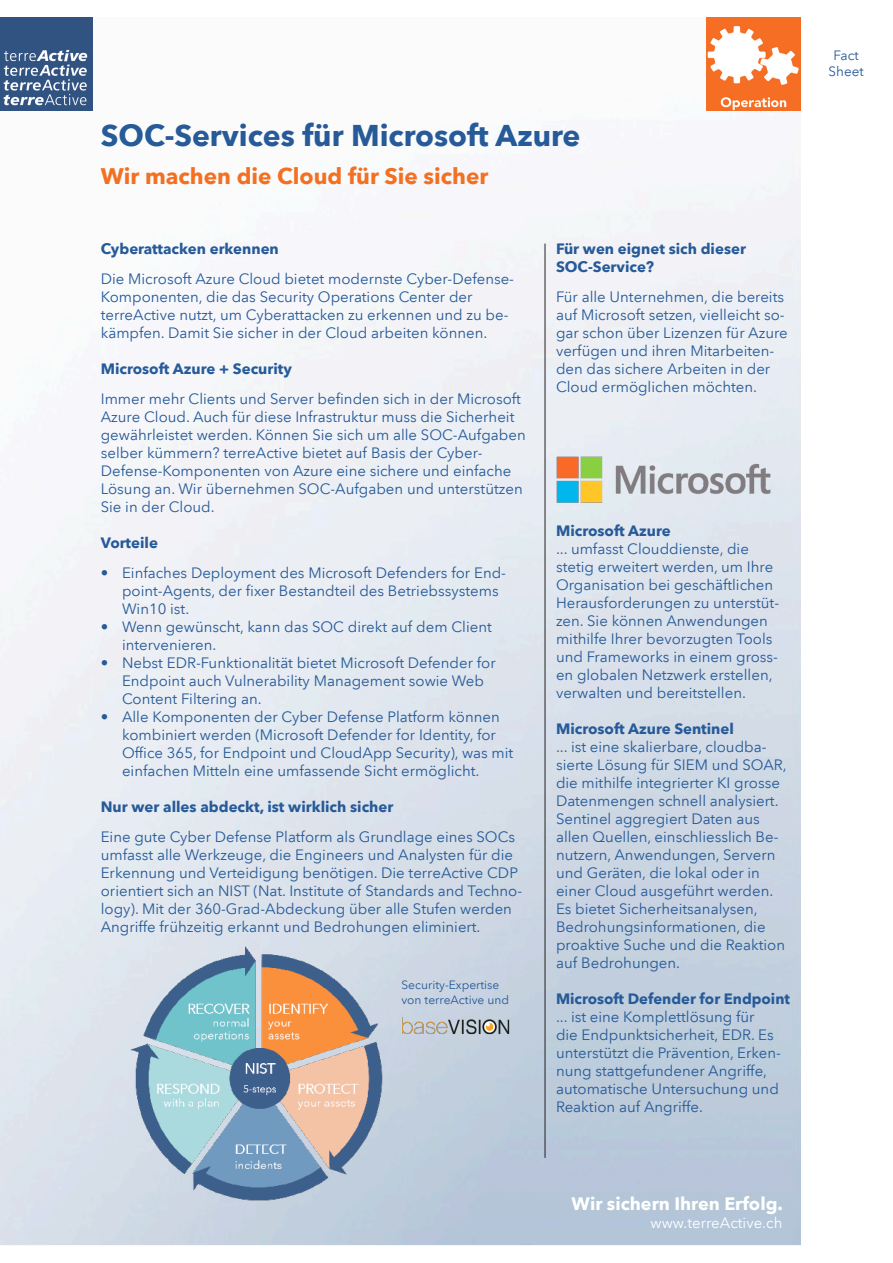
<style>
.page{position:relative;width:893px;height:1263px;background:#fff}
.page>*{position:absolute;margin:0;border:0;box-sizing:border-box;transform-origin:0 0}
.t1{font:700 30px "Avenir Next LT Pro";color:#265a98}
.t2{font:700 22.5px "Avenir Next LT Pro";color:#f37022}
.t3{font:700 18px "Avenir Next LT Pro";color:#fff}
.t4{font:15px/18px "Avenir Next LT Pro";color:#265a98}
.t5{font:700 15px/18px "Avenir Next LT Pro";color:#265a98}
.t6{font:15px "Avenir Next LT Pro";color:#fff}
.t7{font:13.5px/16.2px "Avenir Next LT Pro";color:#265a98;text-align:center}
.t8{font:12px/15px "Avenir Next LT Pro";color:#265a98}
</style>
<div class="page">
<img style="left:0;top:17px;width:800px;height:1229px">
<hr style="left:545px;top:244px;width:1px;height:914px;background:#231f20">
<img style="left:0;top:17px;width:92px;height:94px">
<img style="left:707px;top:17px;width:93px;height:94px">
<img style="left:556px;top:424px;width:216px;height:127px">
<img style="left:124px;top:944px;width:270px;height:266px">
<img style="left:402px;top:1014px;width:112px;height:24px">
<h1 class="t1" style="left:101px;top:117px;width:481px">SOC-Services für Microsoft Azure</h1>
<h2 class="t2" style="left:101px;top:162px;width:389px">Wir machen die Cloud für Sie sicher</h2>
<p class="t5" style="left:101px;top:240px;width:180px">Cyberattacken erkennen</p>
<p class="t4" style="left:101px;top:270px;width:415px">Die Microsoft Azure Cloud bietet modernste Cyber-Defense-Komponenten, die das Security Operations Center der terreActive nutzt, um Cyberattacken zu erkennen und zu be&shy;kämpfen. Damit Sie sicher in der Cloud arbeiten können.</p>
<p class="t5" style="left:101px;top:360px;width:193px">Microsoft Azure + Security</p>
<p class="t4" style="left:101px;top:390px;width:426px">Immer mehr Clients und Server befinden sich in der Microsoft Azure Cloud. Auch für diese Infrastruktur muss die Sicherheit gewährleistet werden. Können Sie sich um alle SOC-Aufgaben selber kümmern? terreActive bietet auf Basis der Cyber-Defense-Komponenten von Azure eine sichere und einfache Lösung an. Wir übernehmen SOC-Aufgaben und unterstützen Sie in der Cloud.</p>
<p class="t5" style="left:101px;top:534px;width:59px">Vorteile</p>
<p class="t4" style="left:122px;top:564px;width:386px;text-indent:-21px">• Einfaches Deployment des Microsoft Defenders for End&shy;point-Agents, der fixer Bestandteil des Betriebssystems<br>Win10 ist.</p>
<p class="t4" style="left:122px;top:618px;width:371px;text-indent:-21px">• Wenn gewünscht, kann das SOC direkt auf dem Client intervenieren.</p>
<p class="t4" style="left:122px;top:654px;width:375px;text-indent:-21px">• Nebst EDR-Funktionalität bietet Microsoft Defender for<br>Endpoint auch Vulnerability Management sowie Web<br>Content Filtering an.</p>
<p class="t4" style="left:122px;top:708px;width:393px;text-indent:-21px">• Alle Komponenten der Cyber Defense Platform können kombiniert werden (Microsoft Defender for Identity, for Office 365, for Endpoint und CloudApp Security), was mit einfachen Mitteln eine umfassende Sicht ermöglicht.</p>
<p class="t5" style="left:101px;top:798px;width:294px">Nur wer alles abdeckt, ist wirklich sicher</p>
<p class="t4" style="left:101px;top:828px;width:423px">Eine gute Cyber Defense Platform als Grundlage eines SOCs umfasst alle Werkzeuge, die Engineers und Analysten für die Erkennung und Verteidigung benötigen. Die terreActive CDP orientiert sich an NIST (Nat. Institute of Standards and Techno&shy;logy). Mit der 360-Grad-Abdeckung über alle Stufen werden Angriffe frühzeitig erkannt und Bedrohungen eliminiert.</p>
<p class="t8" style="left:401px;top:977px;width:109px">Security-Expertise von terreActive und</p>
<p class="t5" style="left:556px;top:240px;width:191px">Für wen eignet sich dieser<br>SOC-Service?</p>
<p class="t4" style="left:556px;top:288px;width:233px">Für alle Unternehmen, die bereits auf Microsoft setzen, vielleicht so&shy;gar schon über Lizenzen für Azure verfügen und ihren Mitarbeiten&shy;den das sichere Arbeiten in der<br>Cloud ermöglichen möchten.</p>
<p class="t5" style="left:556px;top:522px;width:116px">Microsoft Azure</p>
<p class="t4" style="left:556px;top:540px;width:225px">... umfasst Clouddienste, die stetig erweitert werden, um Ihre<br>Organisation bei geschäftlichen<br>Herausforderungen zu unterstüt&shy;zen. Sie können Anwendungen mithilfe Ihrer bevorzugten Tools und Frameworks in einem gross&shy;en globalen Netzwerk erstellen, verwalten und bereitstellen.</p>
<p class="t5" style="left:556px;top:720px;width:179px">Microsoft Azure Sentinel</p>
<p class="t4" style="left:556px;top:738px;width:232px">... ist eine skalierbare, cloudba&shy;sierte Lösung für SIEM und SOAR, die mithilfe integrierter KI grosse<br>Datenmengen schnell analysiert.<br>Sentinel aggregiert Daten aus allen Quellen, einschliesslich Be&shy;nutzern, Anwendungen, Servern und Geräten, die lokal oder in einer Cloud ausgeführt werden.<br>Es bietet Sicherheitsanalysen,<br>Bedrohungsinformationen, die proaktive Suche und die Reaktion auf Bedrohungen.</p>
<p class="t5" style="left:556px;top:990px;width:235px">Microsoft Defender for Endpoint</p>
<p class="t4" style="left:556px;top:1008px;width:226px">... ist eine Komplettlösung für<br>die Endpunktsicherheit, EDR. Es unterstützt die Prävention, Erken&shy;nung stattgefundener Angriffe, automatische Untersuchung und<br>Reaktion auf Angriffe.</p>
<p class="t3" style="left:572px;top:1193px;width:213px">Wir sichern Ihren Erfolg.</p>
<p class="t6" style="left:650px;top:1214px;width:133px">www.terreActive.ch</p>
<p class="t7" style="left:829px;top:47px;width:37px">Fact<br>Sheet</p>
</div>
